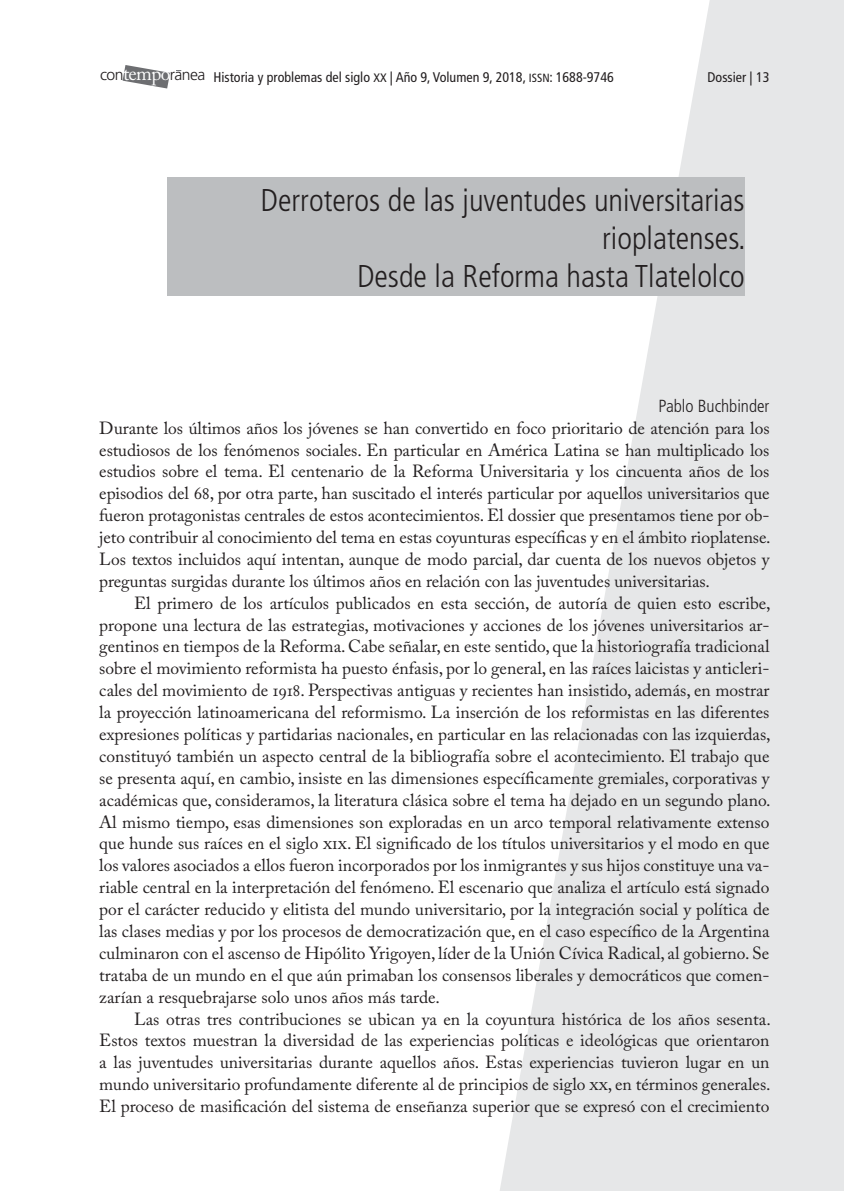
<style>
.page{position:relative;width:844px;height:1191px;background:#fff}
.page>*{position:absolute;margin:0;border:0;box-sizing:border-box;transform-origin:0 0}
.tit_-_Copia{font:300 condensed 31.5px "Frutiger";color:#231f20}
.tit{font:300 condensed 31.5px "Frutiger";color:#231f20}
.txt{font:17.5px/21.9px "Adobe Caslon Pro";color:#231f20;text-align:justify}
.txt_alemán{font:17.5px/21.9px "Adobe Caslon Pro";letter-spacing:-.005em;color:#231f20;text-align:justify}
.autor{font:300 condensed 17.5px "Frutiger";color:#231f20}
.t1{font:condensed 14px "Frutiger";color:#231f20}
.s1{font-weight:300;font-stretch:normal;font-size:15.75px}
.s2{font-family:"Adobe Caslon Pro";font-stretch:normal;font-size:19.6px;color:#fff}
.s3{font-size:12.25px}
.s4{font-family:"Frutiger Cn SC850";font-stretch:normal;font-size:11.9px}
</style>
<div class="page">
<svg style="left:492px;top:0;width:351px;height:1191px;fill:#e6e7e8"></svg>
<svg style="left:122px;top:65px;width:48px;height:23px"></svg>
<div style="left:167px;top:178px;width:577px;height:118px;background:#bcbec0"></div>
<p class="t1" style="left:100px;top:69px;width:515px"><span class="s1">con</span><span class="s2">tempo</span><span class="s1">ranea</span> Historia y problemas del siglo <span class="s3">XX</span> | Año 9, Volumen 9, 2018, <span class="s4">ISSN</span>: 1688-9746</p>
<p class="t1" style="left:707px;top:69px;width:63px">Dossier | 13</p>
<p class="tit" style="left:260px;top:182px;width:485px">Derroteros de las juventudes universitarias</p>
<p class="tit_-_Copia" style="left:602px;top:220px;width:145px">rioplatenses.</p>
<p class="tit_-_Copia" style="left:357px;top:258px;width:389px">Desde la Reforma hasta Tlatelolco</p>
<p class="autor" style="left:658px;top:396px;width:112px">Pablo Buchbinder</p>
<p class="txt_alemán" style="left:99px;top:417px;width:672px">Durante los últimos años los jóvenes se han convertido en foco prioritario de atención para los estudiosos de los fenómenos sociales. En particular en América Latina se han multiplicado los estudios sobre el tema. El centenario de la Reforma Universitaria y los cincuenta años de los episodios del 68, por otra parte, han suscitado el interés particular por aquellos universitarios que fueron protagonistas centrales de estos acontecimientos. El dossier que presentamos tiene por ob&shy;jeto contribuir al conocimiento del tema en estas coyunturas específicas y en el ámbito rioplatense.<br>Los textos incluidos aquí intentan, aunque de modo parcial, dar cuenta de los nuevos objetos y preguntas surgidas durante los últimos años en relación con las juventudes universitarias.</p>
<p class="txt" style="left:99px;top:592px;width:672px;text-indent:35px">El primero de los artículos publicados en esta sección, de autoría de quien esto escribe, propone una lectura de las estrategias, motivaciones y acciones de los jóvenes universitarios ar&shy;gentinos en tiempos de la Reforma. Cabe señalar, en este sentido, que la historiografía tradicional sobre el movimiento reformista ha puesto énfasis, por lo general, en las raíces laicistas y anticleri&shy;cales del movimiento de 1918. Perspectivas antiguas y recientes han insistido, además, en mostrar la proyección latinoamericana del reformismo. La inserción de los reformistas en las diferentes expresiones políticas y partidarias nacionales, en particular en las relacionadas con las izquierdas, constituyó también un aspecto central de la bibliografía sobre el acontecimiento. El trabajo que se presenta aquí, en cambio, insiste en las dimensiones específicamente gremiales, corporativas y académicas que, consideramos, la literatura clásica sobre el tema ha dejado en un segundo plano.<br>Al mismo tiempo, esas dimensiones son exploradas en un arco temporal relativamente extenso que hunde sus raíces en el siglo xix. El significado de los títulos universitarios y el modo en que los valores asociados a ellos fueron incorporados por los inmigrantes y sus hijos constituye una va&shy;riable central en la interpretación del fenómeno. El escenario que analiza el artículo está signado por el carácter reducido y elitista del mundo universitario, por la integración social y política de las clases medias y por los procesos de democratización que, en el caso específico de la Argentina culminaron con el ascenso de Hipólito Yrigoyen, líder de la Unión Cívica Radical, al gobierno. Se trataba de un mundo en el que aún primaban los consensos liberales y democráticos que comen&shy;zarían a resquebrajarse solo unos años más tarde.</p>
<p class="txt" style="left:99px;top:1007px;width:672px;text-indent:35px">Las otras tres contribuciones se ubican ya en la coyuntura histórica de los años sesenta.<br>Estos textos muestran la diversidad de las experiencias políticas e ideológicas que orientaron a las juventudes universitarias durante aquellos años. Estas experiencias tuvieron lugar en un mundo universitario profundamente diferente al de principios de siglo xx, en términos generales.<br>El proceso de masificación del sistema de enseñanza superior que se expresó con el crecimiento</p>
</div>
